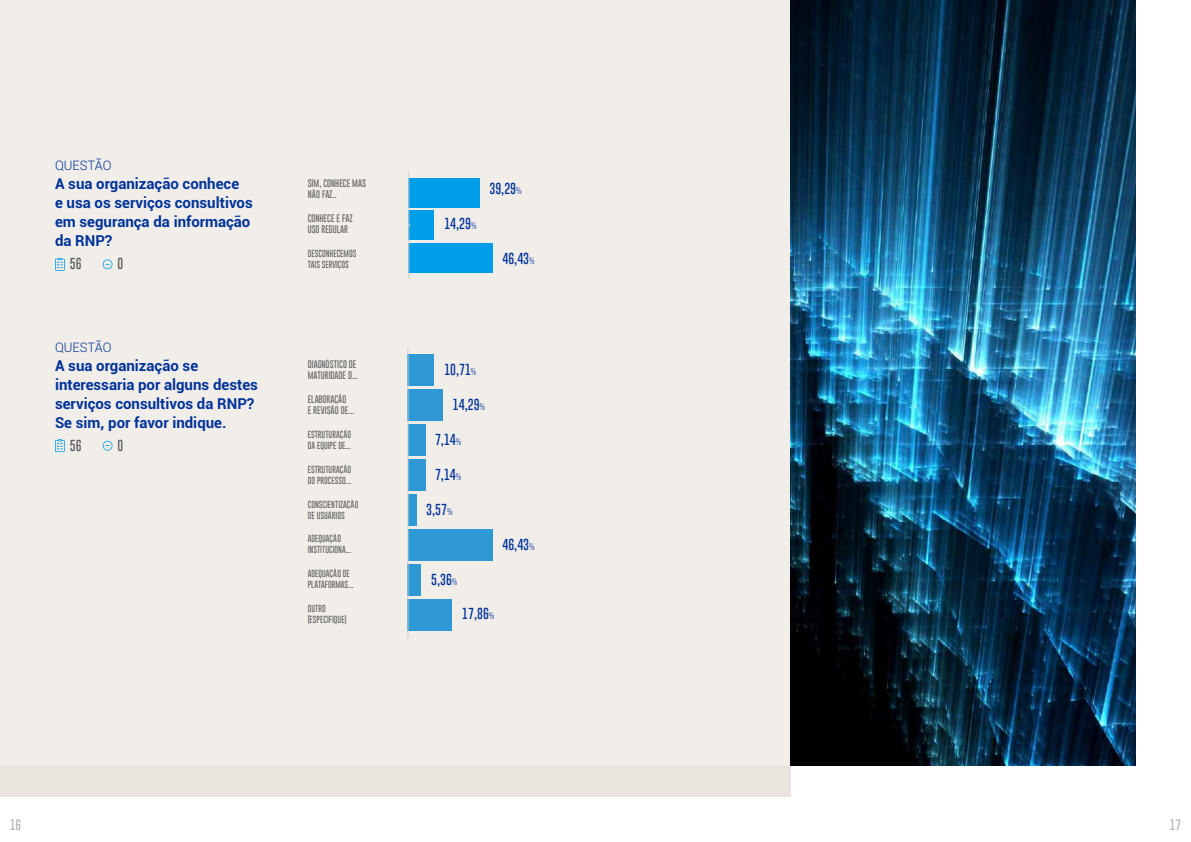
<style>
.page{position:relative;width:1191px;height:842px;background:#fff}
.page>*{position:absolute;margin:0;border:0;box-sizing:border-box;transform-origin:0 0}
.t1{font:700 15px/19px "Roboto";color:#039}
.t2{font:300 13px "Roboto";color:#039}
.t3{font:100 11.6px "Gobold";color:#039}
.t4{font:100 11.6px "Gobold";color:#585b5c}
.t5{font:100 11px "Gobold";color:#b3b3b3}
.t6{font:100 8px/11px "Gobold";color:#666}
.t7{font:100 7.5px/11px "Gobold";color:#666}
.s1{font-size:7px}
</style>
<div class="page">
<div style="left:0;top:0;width:790px;height:765px;background:#f1ede9"></div>
<div style="left:0;top:765px;width:790px;height:31px;background:#e9e5de"></div>
<img style="left:790px;top:0;width:346px;height:765px">
<svg style="left:103px;top:259px;width:9px;height:10px"></svg>
<svg style="left:55px;top:258px;width:10px;height:13px"></svg>
<div style="left:408px;top:243px;width:84px;height:29px;background:#009de8"></div>
<div style="left:408px;top:210px;width:26px;height:30px;background:#009de8"></div>
<div style="left:408px;top:178px;width:71px;height:29px;background:#009de8"></div>
<hr style="left:408px;top:172px;width:1px;height:107px;background:#ccc">
<svg style="left:103px;top:441px;width:9px;height:10px"></svg>
<svg style="left:55px;top:439px;width:10px;height:13px"></svg>
<div style="left:407px;top:599px;width:45px;height:32px;background:#2e99d5"></div>
<div style="left:407px;top:564px;width:14px;height:32px;background:#2e99d5"></div>
<div style="left:407px;top:529px;width:85px;height:32px;background:#2e99d5"></div>
<div style="left:407px;top:494px;width:9px;height:32px;background:#2e99d5"></div>
<div style="left:407px;top:459px;width:18px;height:32px;background:#2e99d5"></div>
<div style="left:407px;top:424px;width:18px;height:32px;background:#2e99d5"></div>
<div style="left:407px;top:389px;width:36px;height:32px;background:#2e99d5"></div>
<div style="left:407px;top:354px;width:27px;height:32px;background:#2e99d5"></div>
<hr style="left:408px;top:348px;width:1px;height:290px;background:#ccc">
<p class="t2" style="left:55px;top:157px;width:58px">QUESTÃO</p>
<p class="t1" style="left:55px;top:174px;width:199px">A sua organização conhece<br>e usa os serviços consultivos em segurança da informação da RNP?</p>
<p class="t6" style="left:308px;top:177px;width:60px">SIM, CONHECE MAS<br>NÃO FAZ..</p>
<p class="t6" style="left:308px;top:212px;width:46px">CONHECE E FAZ<br>USO REGULAR</p>
<p class="t7" style="left:308px;top:247px;width:50px">DESCONHECEMOS</p>
<p class="t4" style="left:70px;top:256px;width:13px">56</p>
<p class="t4" style="left:117px;top:256px;width:7px">0</p>
<p class="t7" style="left:308px;top:258px;width:43px">TAIS SERVIÇOS</p>
<p class="t2" style="left:55px;top:338px;width:58px">QUESTÃO</p>
<p class="t1" style="left:55px;top:355px;width:204px">A sua organização se interessaria por alguns destes serviços consultivos da RNP?<br>Se sim, por favor indique.</p>
<p class="t4" style="left:70px;top:437px;width:13px">56</p>
<p class="t4" style="left:117px;top:437px;width:7px">0</p>
<p class="t6" style="left:308px;top:359px;width:52px">DIAGNÓSTICO DE<br>MATURIDADE D...</p>
<p class="t6" style="left:308px;top:394px;width:48px">ELABORAÇÃO<br>E REVISÃO DE...</p>
<p class="t7" style="left:308px;top:429px;width:45px">ESTRUTURAÇÃO<br>DA EQUIPE DE...</p>
<p class="t7" style="left:308px;top:464px;width:45px">ESTRUTURAÇÃO<br>DO PROCESSO...</p>
<p class="t7" style="left:308px;top:498px;width:52px">CONSCIENTIZAÇÃO<br>DE USUÁRIOS</p>
<p class="t7" style="left:308px;top:533px;width:45px">ADEQUAÇÃO<br>INSTITUCIONA...</p>
<p class="t7" style="left:308px;top:568px;width:48px">ADEQUAÇÃO DE<br>PLATAFORMAS...</p>
<p class="t7" style="left:308px;top:603px;width:40px">OUTRO (ESPECIFIQUE)</p>
<p class="t3" style="left:444px;top:216px;width:34px">14,29<span class="s1">%</span></p>
<p class="t3" style="left:489px;top:181px;width:34px">39,29<span class="s1">%</span></p>
<p class="t3" style="left:502px;top:251px;width:34px">46,43<span class="s1">%</span></p>
<p class="t3" style="left:444px;top:362px;width:33px">10,71<span class="s1">%</span></p>
<p class="t3" style="left:453px;top:397px;width:34px">14,29<span class="s1">%</span></p>
<p class="t3" style="left:435px;top:432px;width:28px">7,14<span class="s1">%</span></p>
<p class="t3" style="left:435px;top:467px;width:28px">7,14<span class="s1">%</span></p>
<p class="t3" style="left:426px;top:502px;width:28px">3,57<span class="s1">%</span></p>
<p class="t3" style="left:431px;top:571px;width:28px">5,36<span class="s1">%</span></p>
<p class="t3" style="left:462px;top:606px;width:34px">17,86<span class="s1">%</span></p>
<p class="t3" style="left:502px;top:537px;width:34px">46,43<span class="s1">%</span></p>
<p class="t5" style="left:10px;top:817px;width:13px">16</p>
<p class="t5" style="left:1169px;top:817px;width:13px">17</p>
</div>
